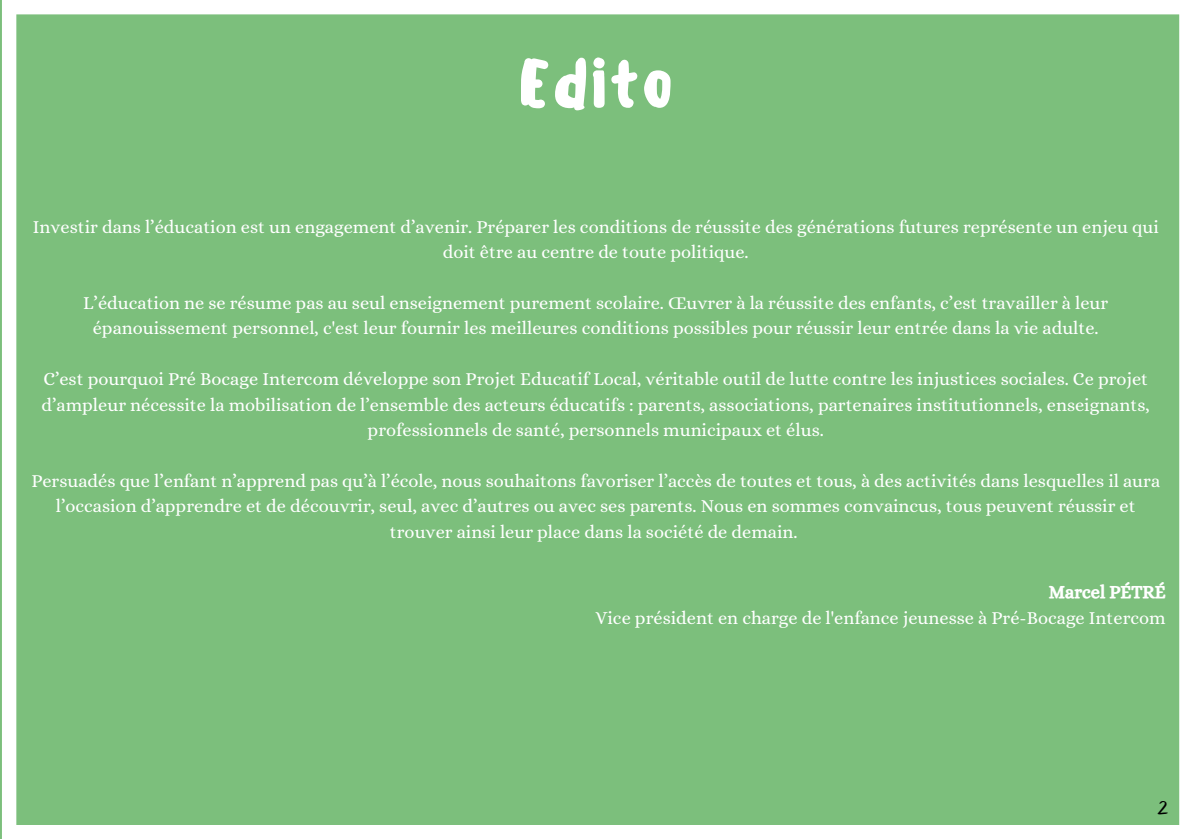
<style>
.page{position:relative;width:1191px;height:839px;background:#fff}
.page>*{position:absolute;margin:0;border:0;box-sizing:border-box;transform-origin:0 0}
.t1{font:500 67.8px "Sensei";color:#fff}
.t2{font:18.4px/25.4px "Alice";color:#fff;text-align:center}
.t3{font:18.4px "CA Generated";color:#fff}
.t4{font:18.4px "Blushes";color:#000}
</style>
<div class="page">
<div style="left:16px;top:14px;width:1164px;height:811px;background:#7cbf7c"></div>
<h1 class="t1" style="left:518px;top:43px;width:158px">Edito</h1>
<p class="t2" style="left:33px;top:214px;width:1128px">Investir dans l’éducation est un engagement d’avenir. Préparer les conditions de réussite des générations futures représente un enjeu qui doit être au centre de toute politique.</p>
<p class="t2" style="left:83px;top:290px;width:1027px">L’éducation ne se résume pas au seul enseignement purement scolaire. Œuvrer à la réussite des enfants, c’est travailler à leur épanouissement personnel, c'est leur fournir les meilleures conditions possibles pour réussir leur entrée dans la vie adulte.</p>
<p class="t2" style="left:42px;top:366px;width:1110px">C’est pourquoi Pré Bocage Intercom développe son Projet Educatif Local, véritable outil de lutte contre les injustices sociales. Ce projet d’ampleur nécessite la mobilisation de l’ensemble des acteurs éducatifs : parents, associations, partenaires institutionnels, enseignants, professionnels de santé, personnels municipaux et élus.</p>
<p class="t2" style="left:31px;top:468px;width:1130px">Persuadés que l’enfant n’apprend pas qu’à l’école, nous souhaitons favoriser l’accès de toutes et tous, à des activités dans lesquelles il aura l’occasion d’apprendre et de découvrir, seul, avec d’autres ou avec ses parents. Nous en sommes convaincus, tous peuvent réussir et trouver ainsi leur place dans la société de demain.</p>
<p class="t3" style="left:1049px;top:581px;width:118px">Marcel PÉTRÉ</p>
<p class="t2" style="left:596px;top:604px;width:572px">Vice président en charge de l'enfance jeunesse à Pré-Bocage Intercom</p>
<p class="t4" style="left:1158px;top:794px;width:12px">2</p>
</div>
